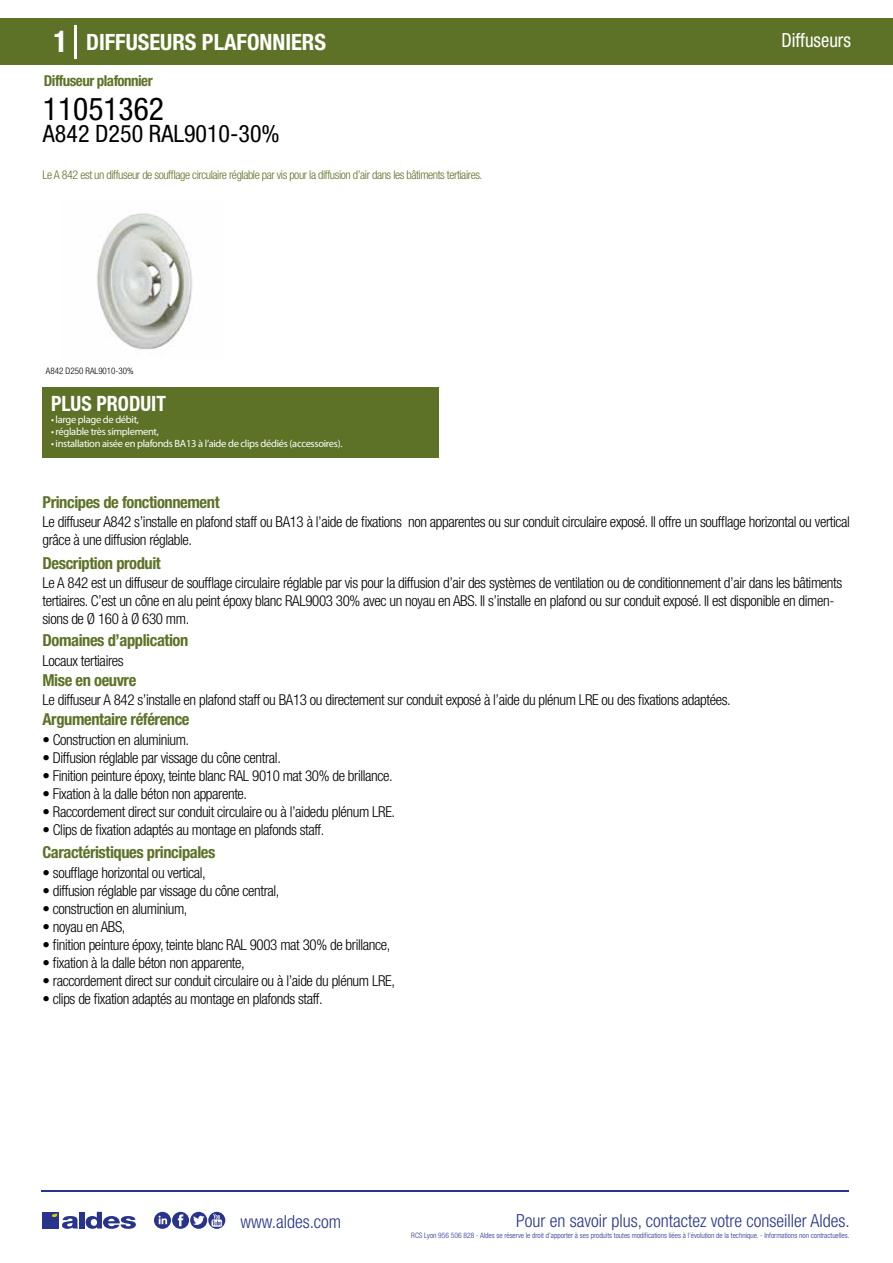
<style>
.page{position:relative;width:893px;height:1263px;background:#fff}
.page>*{position:absolute;margin:0;border:0;box-sizing:border-box;transform-origin:0 0}
.t1{font:condensed 31.5px "Helvetica Neue LT Std";color:#000}
.t2{font:condensed 24px "Helvetica Neue LT Std";color:#000}
.t3{font:700 condensed 22.5px "Helvetica Neue LT Std";color:#fff}
.t4{font:700 condensed 21px "Helvetica Neue";color:#fff;scale:.95 1}
.t5{font:condensed 19.5px "Helvetica Neue LT Std";color:#fff;scale:.95 1}
.t6{font:300 condensed 18px "Helvetica Neue";color:#28348b}
.t7{font:700 condensed 16.5px "Helvetica Neue LT Std";letter-spacing:-.025em;color:#5d7227}
.t8{font:300 condensed 15px/18px "Helvetica Neue LT Std";letter-spacing:-.025em;color:#000}
.t9{font:700 condensed 15px "Helvetica Neue LT Std";letter-spacing:-.035em;color:#5d7227}
.t10{font:300 condensed 12px "Helvetica Neue LT Std";letter-spacing:-.035em;color:#5d7227}
.t11{font:10.5px "Myriad Pro";letter-spacing:-.03em;color:#fff}
.t12{font:300 condensed 9px "Helvetica Neue";color:#000}
.t13{font:300 condensed 7.5px "Helvetica Neue";color:#28348b}
.s1{font-size:30px}
</style>
<div class="page">
<div style="left:0;top:18px;width:893px;height:46px;background:#5d7227"></div>
<div style="left:43px;top:387px;width:396px;height:70px;background:#5d7227"></div>
<hr style="left:74px;top:25px;width:2px;height:33px;background:#fff">
<svg style="left:97px;top:213px;width:95px;height:137px"></svg>
<hr style="left:41px;top:1190px;width:808px;height:1px;background:#28348b">
<svg style="left:154px;top:1212px;width:71px;height:17px"></svg>
<div style="left:42px;top:1212px;width:17px;height:16px;background:#28348b"></div>
<div style="left:79px;top:1212px;width:5px;height:16px;background:#28348b"></div>
<svg style="left:86px;top:1212px;width:50px;height:17px"></svg>
<svg style="left:52px;top:1213px;width:26px;height:16px"></svg>
<h3 class="t3" style="left:54px;top:28px;width:274px"><span class="s1">1</span> DIFFUSEURS PLAFONNIERS</h3>
<h3 class="t5" style="left:781px;top:29px;width:75px">Diffuseurs</h3>
<p class="t9" style="left:44px;top:71px;width:110px">Diffuseur plafonnier</p>
<h1 class="t1" style="left:43px;top:91px;width:122px">11051362</h1>
<h2 class="t2" style="left:43px;top:120px;width:238px">A842 D250 RAL9010-30%</h2>
<p class="t10" style="left:43px;top:167px;width:441px">Le A 842 est un diffuseur de soufflage circulaire réglable par vis pour la diffusion d’air dans les bâtiments tertiaires.</p>
<p class="t12" style="left:46px;top:365px;width:52px">Diffuseur A 842</p>
<p class="t12" style="left:46px;top:365px;width:89px">A842 D250 RAL9010-30%</p>
<h3 class="t4" style="left:51px;top:391px;width:122px">PLUS PRODUIT</h3>
<p class="t11" style="left:51px;top:413px;width:90px">• large plage de débit,</p>
<p class="t11" style="left:51px;top:425px;width:109px">• réglable très simplement,</p>
<p class="t11" style="left:51px;top:437px;width:293px">• installation aisée en plafonds BA13 à l’aide de clips dédiés (accessoires).</p>
<p class="t7" style="left:43px;top:492px;width:179px">Principes de fonctionnement</p>
<p class="t8" style="left:43px;top:513px;width:809px">Le diffuseur A842 s’installe en plafond staff ou BA13 à l’aide de fixations non apparentes ou sur conduit circulaire exposé. Il offre un soufflage horizontal ou vertical grâce à une diffusion réglable.</p>
<p class="t8" style="left:43px;top:573px;width:801px">Le A 842 est un diffuseur de soufflage circulaire réglable par vis pour la diffusion d’air des systèmes de ventilation ou de conditionnement d’air dans les bâtiments tertiaires. C’est un cône en alu peint époxy blanc RAL9003 30% avec un noyau en ABS. Il s’installe en plafond ou sur conduit exposé. Il est disponible en dimen&shy;sions de Ø 160 à Ø 630 mm.</p>
<p class="t8" style="left:43px;top:651px;width:83px">Locaux tertiaires</p>
<p class="t8" style="left:43px;top:691px;width:690px">Le diffuseur A 842 s’installe en plafond staff ou BA13 ou directement sur conduit exposé à l’aide du plénum LRE ou des fixations adaptées.</p>
<p class="t7" style="left:43px;top:553px;width:120px">Description produit</p>
<p class="t7" style="left:43px;top:630px;width:147px">Domaines d’application</p>
<p class="t7" style="left:43px;top:670px;width:95px">Mise en oeuvre</p>
<p class="t7" style="left:43px;top:709px;width:149px">Argumentaire référence</p>
<p class="t8" style="left:43px;top:730px;width:148px">• Construction en aluminium.</p>
<p class="t8" style="left:43px;top:748px;width:240px">• Diffusion réglable par vissage du cône central.</p>
<p class="t8" style="left:43px;top:766px;width:352px">• Finition peinture époxy, teinte blanc RAL 9010 mat 30% de brillance.</p>
<p class="t8" style="left:43px;top:784px;width:206px">• Fixation à la dalle béton non apparente.</p>
<p class="t8" style="left:43px;top:802px;width:354px">• Raccordement direct sur conduit circulaire ou à l’aidedu plénum LRE.</p>
<p class="t8" style="left:43px;top:820px;width:283px">• Clips de fixation adaptés au montage en plafonds staff.</p>
<p class="t7" style="left:43px;top:843px;width:174px">Caractéristiques principales</p>
<p class="t8" style="left:43px;top:863px;width:165px">• soufflage horizontal ou vertical,</p>
<p class="t8" style="left:43px;top:881px;width:239px">• diffusion réglable par vissage du cône central,</p>
<p class="t8" style="left:43px;top:899px;width:147px">• construction en aluminium,</p>
<p class="t8" style="left:43px;top:917px;width:84px">• noyau en ABS,</p>
<p class="t8" style="left:43px;top:935px;width:349px">• finition peinture époxy, teinte blanc RAL 9003 mat 30% de brillance,</p>
<p class="t8" style="left:43px;top:953px;width:204px">• fixation à la dalle béton non apparente,</p>
<p class="t8" style="left:43px;top:971px;width:354px">• raccordement direct sur conduit circulaire ou à l’aide du plénum LRE,</p>
<p class="t8" style="left:43px;top:989px;width:282px">• clips de fixation adaptés au montage en plafonds staff.</p>
<p class="t6" style="left:240px;top:1211px;width:102px">www.aldes.com</p>
<p class="t6" style="left:516px;top:1211px;width:335px">Pour en savoir plus, contactez votre conseiller Aldes.</p>
<p class="t13" style="left:411px;top:1230px;width:440px">RCS Lyon 956 506 828 - Aldes se réserve le droit d’apporter à ses produits toutes modifications liées à l’évolution de la technique. - Informations non contractuelles.</p>
</div>
